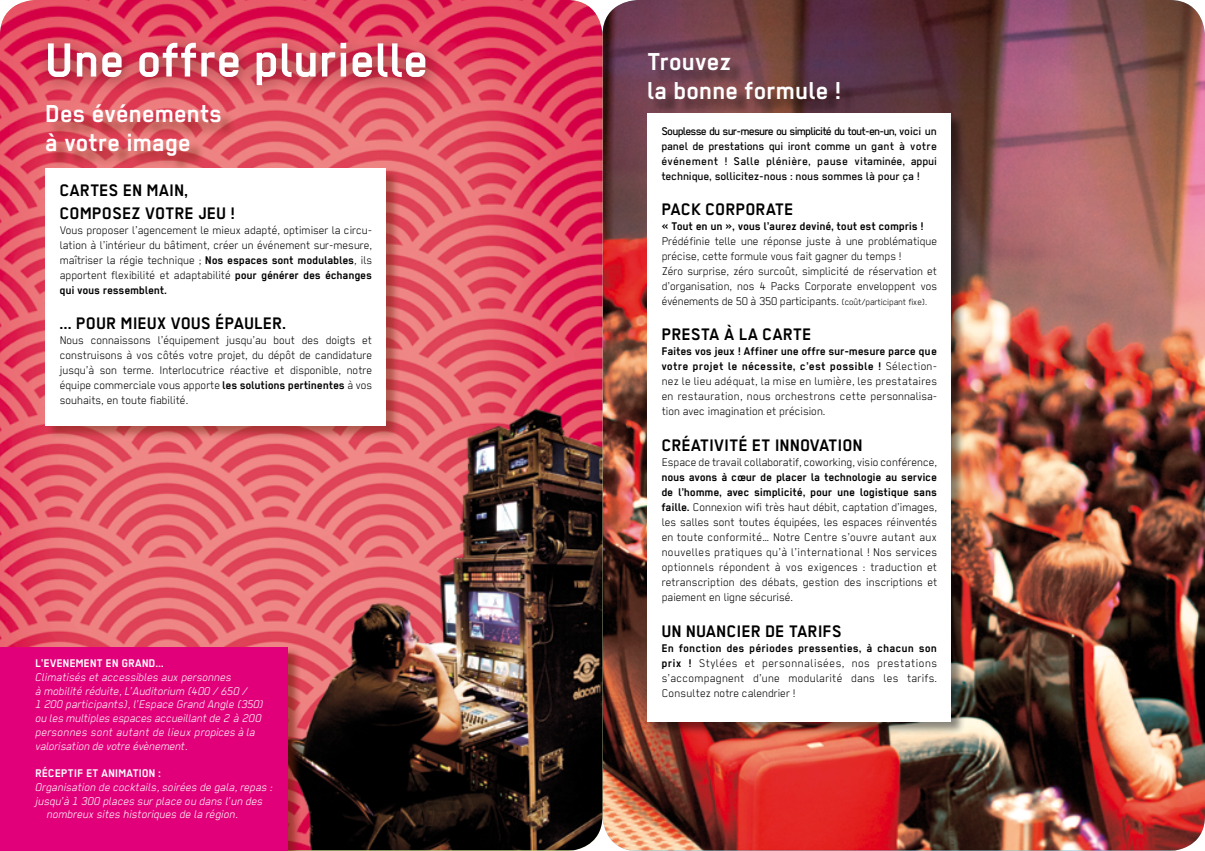
<style>
.page{position:relative;width:1205px;height:851px;background:#fff}
.page>*{position:absolute;margin:0;border:0;box-sizing:border-box;transform-origin:0 0}
.t1{font:700 53.75px "Regular";color:#fff}
.t2{font:700 27.5px "Regular";color:#fff}
.t3{font:700 18.75px/22.5px "Regular";color:#000}
.t4{font:300 12.5px/15px "Regular";color:#000;text-align:justify}
.t5{font:italic 300 12.5px/13.8px "Regular";color:#fff}
.t6{font:500 12.5px/15px "Regular";color:#000;text-align:justify}
.t7{font:700 12.5px "Regular";color:#000}
.t8{font:700 12.5px "Regular";color:#fff}
.s1{font-weight:700}
.s2{font-size:10px}
</style>
<div class="page">
<img style="left:0;top:0;width:1205px;height:850px">
<svg style="left:0;top:0;width:602px;height:850px;background:#b24954"></svg>
<div style="left:0;top:647px;width:300px;height:203px;background:#71240e;opacity:.59"></div>
<div style="left:0;top:647px;width:287px;height:203px;background:#e2007a"></div>
<div style="left:35px;top:31px;width:408px;height:71px;background:#511713;opacity:.65"></div>
<div style="left:49px;top:106px;width:187px;height:33px;background:#6b220d;opacity:.5"></div>
<div style="left:649px;top:56px;width:97px;height:31px;background:#000;opacity:.5"></div>
<div style="left:48px;top:136px;width:157px;height:35px;background:#6b220d;opacity:.5"></div>
<div style="left:651px;top:83px;width:205px;height:33px;background:#000;opacity:.5"></div>
<div style="left:46px;top:168px;width:354px;height:271px;background:#6b220d;opacity:.46"></div>
<div style="left:46px;top:167px;width:340px;height:258px;background:#fff"></div>
<div style="left:648px;top:114px;width:317px;height:621px;background:#000;opacity:.46"></div>
<div style="left:647px;top:113px;width:304px;height:608px;background:#fff"></div>
<h1 class="t1" style="left:46px;top:31px;width:385px">Une offre plurielle</h1>
<h2 class="t2" style="left:46px;top:99px;width:178px">Des événements</h2>
<h2 class="t2" style="left:46px;top:128px;width:147px">à votre image</h2>
<h3 class="t3" style="left:60px;top:179px;width:177px">Cartes en main, composez votre jeu !</h3>
<p class="t4" style="left:60px;top:222px;width:314px">Vous proposer l’agencement le mieux adapté, optimiser la circu&shy;lation à l’intérieur du bâtiment, créer un événement sur-mesure, maîtriser la régie technique ; <span class="s1">Nos espaces sont modulables</span>, ils apportent flexibilité et adaptabilité <span class="s1">pour générer des échanges qui vous ressemblent.</span></p>
<h3 class="t3" style="left:60px;top:311px;width:228px">… pour mieux vous épauler.</h3>
<p class="t4" style="left:60px;top:332px;width:314px">Nous connaissons l’équipement jusqu’au bout des doigts et construisons à vos côtés votre projet, du dépôt de candidature jusqu’à son terme. Interlocutrice réactive et disponible, notre équipe commerciale vous apporte <span class="s1">les solutions pertinentes</span> à vos souhaits, en toute fiabilité.</p>
<p class="t8" style="left:35px;top:656px;width:29px">L’EVENEMENT</p>
<p class="t8" style="left:106px;top:656px;width:30px">EN GRAND</p>
<p class="t8" style="left:156px;top:656px;width:10px">…</p>
<p class="t5" style="left:35px;top:670px;width:230px">Climatisés et accessibles aux personnes<br>à mobilité réduite, L’Auditorium (400 / 650 /<br>1 200 participants), l’Espace Grand Angle (350) ou les multiples espaces accueillant de 2 à 200 personnes sont autant de lieux propices à la valorisation de votre évènement.</p>
<p class="t8" style="left:35px;top:766px;width:127px">Réceptif et animation :</p>
<p class="t5" style="left:35px;top:780px;width:239px">Organisation de cocktails, soirées de gala, repas :</p>
<p class="t5" style="left:35px;top:793px;width:229px">jusqu’à 1 300 places sur place ou dans l’un des</p>
<p class="t5" style="left:47px;top:807px;width:193px">nombreux sites historiques de la région.</p>
<h2 class="t2" style="left:647px;top:47px;width:86px">Trouvez</h2>
<h2 class="t2" style="left:647px;top:76px;width:196px">la bonne formule !</h2>
<p class="t6" style="left:662px;top:123px;width:277px">Souplesse du sur-mesure ou simplicité du tout-en-un, voici un panel de prestations qui iront comme un gant à votre événement ! Salle plénière, pause vitaminée, appui technique, sollicitez-nous : nous sommes là pour ça !</p>
<h3 class="t3" style="left:662px;top:197px;width:55px">PAC K CORPORATE</h3>
<p class="t7" style="left:662px;top:219px;width:264px">« Tout en un », vous l’aurez deviné, tout est compris !</p>
<p class="t4" style="left:662px;top:233px;width:277px;text-align:left">Prédéfinie telle une réponse juste à une problématique précise, cette formule vous fait gagner du temps !<br>Zéro surprise, zéro surcoût, simplicité de réservation et d’organisation, nos 4 Packs Corporate enveloppent vos événements de 50 à 350 participants. <span class="s2">(coût/participant fixe).</span></p>
<h3 class="t3" style="left:662px;top:322px;width:11px">PRESTA</h3>
<h3 class="t3" style="left:724px;top:322px;width:49px">À LA CARTE</h3>
<p class="t4" style="left:662px;top:343px;width:277px"><span class="s1">Faites vos jeux ! Affiner une offre sur-mesure parce que votre projet le nécessite, c’est possible !</span> Sélection&shy;nez le lieu adéquat, la mise en lumière, les prestataires en restauration, nous orchestrons cette personnalisa&shy;tion avec imagination et précision.</p>
<h3 class="t3" style="left:662px;top:433px;width:10px">CRÉATI</h3>
<h3 class="t3" style="left:714px;top:433px;width:70px">VITÉ ETINNO</h3>
<h3 class="t3" style="left:810px;top:433px;width:19px">VATION</h3>
<p class="t4" style="left:662px;top:454px;width:277px">Espace de travail collaboratif, coworking, visio conférence,</p>
<p class="t4" style="left:662px;top:469px;width:277px"><span class="s1">nous avons à cœur de placer la technologie au service de l’homme, avec simplicité, pour une logistique sans faille.</span> Connexion wifi très haut débit, captation d’images, les salles sont toutes équipées, les espaces réinventés en toute conformité… Notre Centre s’ouvre autant aux nouvelles pratiques qu’à l’international ! Nos services optionnels répondent à vos exigences : traduction et retranscription des débats, gestion des inscriptions et paiement en ligne sécurisé.</p>
<h3 class="t3" style="left:662px;top:619px;width:35px">UN NUANCIER</h3>
<h3 class="t3" style="left:765px;top:619px;width:34px">DE TARIFS</h3>
<p class="t4" style="left:662px;top:640px;width:277px"><span class="s1">En fonction des périodes pressenties, à chacun son prix !</span> Stylées et personnalisées, nos prestations s’accompagnent d’une modularité dans les tarifs.<br>Consultez notre calendrier !</p>
</div>
